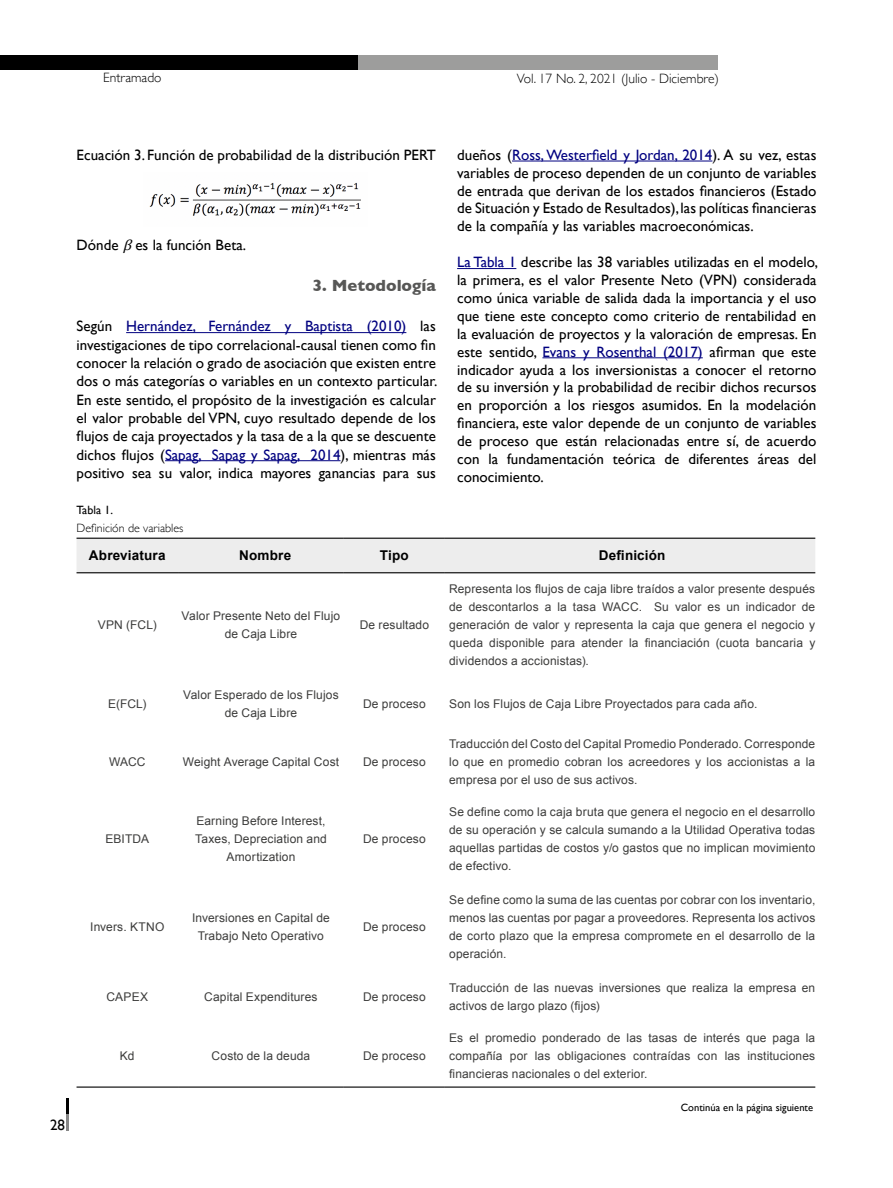
<style>
.page{position:relative;width:893px;height:1188px;background:#fff}
.page>*{position:absolute;margin:0;border:0;box-sizing:border-box;transform-origin:0 0}
.t1{font:700 16.5px "Gill Sans";color:#575756}
.t2{font:15px/17.9px "Gill Sans";letter-spacing:.005em;color:#000;text-align:justify}
.t3{font:300 13.5px "Gill Sans";color:#000}
.t4{font:700 13.5px "Arial";letter-spacing:.015em;color:#000}
.t5{font:12px/18px "Arial";letter-spacing:.01em;color:#3c3c3b;text-align:justify}
.t6{font:300 12px "Gill Sans";color:#000}
.t7{font:12px "Gill Sans";color:#000}
.t8{font:10.5px "Gill Sans";letter-spacing:.005em;color:#000}
.s1{font-family:"Cambria Math";font-style:italic}
.s2{color:#000080}
</style>
<div class="page">
<svg style="left:66px;top:1099px;width:2px;height:31px"></svg>
<div style="left:358px;top:55px;width:360px;height:15px;background:#9d9d9c"></div>
<div style="left:0;top:55px;width:358px;height:15px;background:#000"></div>
<hr style="left:126px;top:332px;width:280px;height:1px;background:#000080">
<hr style="left:165px;top:460px;width:176px;height:1px;background:#000080">
<hr style="left:512px;top:161px;width:200px;height:1px;background:#000080">
<hr style="left:457px;top:268px;width:59px;height:1px;background:#000080">
<hr style="left:542px;top:357px;width:161px;height:1px;background:#000080">
<img style="left:149px;top:182px;width:212px;height:34px">
<div style="left:77px;top:539px;width:738px;height:33px;background:#ededed"></div>
<hr style="left:77px;top:538px;width:101px;height:1px;background:#000">
<hr style="left:178px;top:538px;width:166px;height:1px;background:#000">
<hr style="left:344px;top:538px;width:101px;height:1px;background:#000">
<hr style="left:445px;top:538px;width:370px;height:1px;background:#000">
<hr style="left:77px;top:572px;width:101px;height:1px;background:#000">
<hr style="left:178px;top:572px;width:166px;height:1px;background:#000">
<hr style="left:344px;top:572px;width:101px;height:1px;background:#000">
<hr style="left:445px;top:572px;width:370px;height:1px;background:#000">
<hr style="left:77px;top:1087px;width:101px;height:1px;background:#000">
<hr style="left:178px;top:1087px;width:166px;height:1px;background:#000">
<hr style="left:344px;top:1087px;width:101px;height:1px;background:#000">
<hr style="left:445px;top:1087px;width:370px;height:1px;background:#000">
<p class="t3" style="left:103px;top:67px;width:60px">Entramado</p>
<p class="t3" style="left:517px;top:68px;width:204px">Vol. 17 No. 2, 2021 (Julio - Diciembre)</p>
<p class="t2" style="left:50px;top:1116px;width:17px">28</p>
<p class="t2" style="left:77px;top:146px;width:361px">Ecuación 3. Función de probabilidad de la distribución PERT</p>
<p class="t2" style="left:77px;top:236px;width:171px">Dónde <span class="s1">β</span>es la función Beta.</p>
<p class="t1" style="left:312px;top:272px;width:125px">3. Metodología</p>
<p class="t2" style="left:77px;top:317px;width:362px;line-height:18.3px">Según <span class="s2">Hernández, Fernández y Baptista (2010)</span> las investigaciones de tipo correlacional-causal tienen como fin conocer la relación o grado de asociación que existen entre dos o más categorías o variables en un contexto particular.<br>En este sentido, el propósito de la investigación es calcular el valor probable del VPN, cuyo resultado depende de los flujos de caja proyectados y la tasa de a la que se descuente dichos flujos (<span class="s2">Sapag, Sapag y Sapag, 2014</span>), mientras más positivo sea su valor, indica mayores ganancias para sus</p>
<p class="t2" style="left:457px;top:146px;width:361px">dueños (<span class="s2">Ross, Westerfield y Jordan, 2014</span>). A su vez, estas variables de proceso dependen de un conjunto de variables de entrada que derivan de los estados financieros (Estado de Situación y Estado de Resultados), las políticas financieras de la compañía y las variables macroeconómicas.</p>
<p class="t2" style="left:457px;top:253px;width:362px"><span class="s2">La Tabla 1</span> describe las 38 variables utilizadas en el modelo, la primera, es el valor Presente Neto (VPN) considerada como única variable de salida dada la importancia y el uso que tiene este concepto como criterio de rentabilidad en la evaluación de proyectos y la valoración de empresas. En este sentido, <span class="s2">Evans y Rosenthal (2017)</span> afirman que este indicador ayuda a los inversionistas a conocer el retorno de su inversión y la probabilidad de recibir dichos recursos en proporción a los riesgos asumidos. En la modelación financiera, este valor depende de un conjunto de variables de proceso que están relacionadas entre sí, de acuerdo con la fundamentación teórica de diferentes áreas del conocimiento.</p>
<p class="t7" style="left:77px;top:503px;width:38px">Tabla 1.</p>
<p class="t6" style="left:77px;top:518px;width:108px">Definición de variables</p>
<p class="t4" style="left:89px;top:547px;width:78px">Abreviatura</p>
<p class="t4" style="left:239px;top:547px;width:53px">Nombre</p>
<p class="t4" style="left:380px;top:547px;width:30px">Tipo</p>
<p class="t4" style="left:599px;top:547px;width:68px">Definición</p>
<p class="t5" style="left:98px;top:616px;width:60px">VPN (FCL)</p>
<p class="t5" style="left:182px;top:607px;width:160px;text-align:center">Valor Presente Neto del Flujo de Caja Libre</p>
<p class="t5" style="left:360px;top:616px;width:71px">De resultado</p>
<p class="t5" style="left:449px;top:580px;width:368px">Representa los flujos de caja libre traídos a valor presente después de descontarlos a la tasa WACC. Su valor es un indicador de generación de valor y representa la caja que genera el negocio y queda disponible para atender la financiación (cuota bancaria y dividendos a accionistas).</p>
<p class="t5" style="left:108px;top:695px;width:40px">E(FCL)</p>
<p class="t5" style="left:183px;top:686px;width:157px;text-align:center">Valor Esperado de los Flujos de Caja Libre</p>
<p class="t5" style="left:363px;top:695px;width:64px">De proceso</p>
<p class="t5" style="left:449px;top:695px;width:310px">Son los Flujos de Caja Libre Proyectados para cada año.</p>
<p class="t5" style="left:109px;top:753px;width:38px">WACC</p>
<p class="t5" style="left:183px;top:753px;width:158px">Weight Average Capital Cost</p>
<p class="t5" style="left:363px;top:753px;width:64px">De proceso</p>
<p class="t5" style="left:449px;top:735px;width:368px">Traducción del Costo del Capital Promedio Ponderado. Corresponde lo que en promedio cobran los acreedores y los accionistas a la empresa por el uso de sus activos.</p>
<p class="t5" style="left:105px;top:830px;width:45px">EBITDA</p>
<p class="t5" style="left:195px;top:812px;width:133px;text-align:center">Earning Before Interest,<br>Taxes, Depreciation and<br>Amortization</p>
<p class="t5" style="left:363px;top:830px;width:64px">De proceso</p>
<p class="t5" style="left:90px;top:918px;width:76px">Invers. KTNO</p>
<p class="t5" style="left:192px;top:909px;width:139px;text-align:center">Inversiones en Capital de<br>Trabajo Neto Operativo</p>
<p class="t5" style="left:363px;top:918px;width:64px">De proceso</p>
<p class="t5" style="left:449px;top:803px;width:368px">Se define como la caja bruta que genera el negocio en el desarrollo de su operación y se calcula sumando a la Utilidad Operativa todas aquellas partidas de costos y/o gastos que no implican movimiento de efectivo.</p>
<p class="t5" style="left:449px;top:891px;width:368px">Se define como la suma de las cuentas por cobrar con los inventario, menos las cuentas por pagar a proveedores. Representa los activos de corto plazo que la empresa compromete en el desarrollo de la operación.</p>
<p class="t5" style="left:107px;top:988px;width:43px">CAPEX</p>
<p class="t5" style="left:204px;top:988px;width:115px">Capital Expenditures</p>
<p class="t5" style="left:363px;top:988px;width:64px">De proceso</p>
<p class="t5" style="left:449px;top:979px;width:368px">Traducción de las nuevas inversiones que realiza la empresa en activos de largo plazo (fijos)</p>
<p class="t5" style="left:120px;top:1046px;width:16px">Kd</p>
<p class="t5" style="left:212px;top:1046px;width:100px">Costo de la deuda</p>
<p class="t5" style="left:363px;top:1046px;width:64px">De proceso</p>
<p class="t5" style="left:449px;top:1028px;width:368px">Es el promedio ponderado de las tasas de interés que paga la compañía por las obligaciones contraídas con las instituciones financieras nacionales o del exterior.</p>
<p class="t8" style="left:681px;top:1102px;width:134px">Continúa en la página siguiente</p>
</div>
